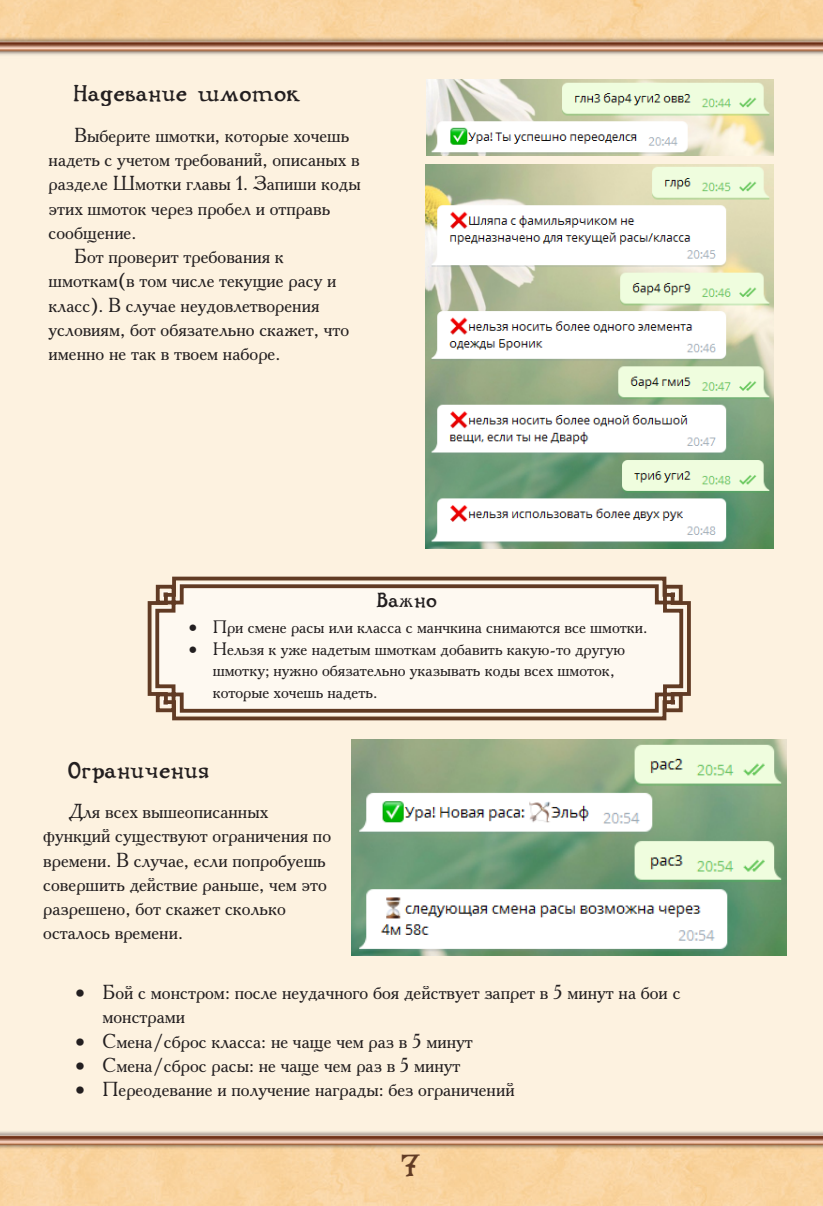
<style>
.page{position:relative;width:823px;height:1206px;background:#fff}
.page>*{position:absolute;margin:0;border:0;box-sizing:border-box;transform-origin:0 0}
.t1{font:100 27px "Flibustier";color:#613b24}
.t2{font:20.25px/24.3px "Academy C";color:#231f20}
.t3{font:100 20.25px "Flibustier";color:#231f20}
.t4{font:18px/21.6px "Academy C";color:#231f20}
.t5{font:100 18px "Flibustier";color:#231f20}
</style>
<div class="page">
<img style="left:0;top:0;width:823px;height:1205px">
<svg style="left:146px;top:574px;width:547px;height:148px;background:#baa490"></svg>
<svg style="left:153px;top:582px;width:532px;height:132px"></svg>
<img style="left:351px;top:739px;width:435px;height:216px">
<img style="left:427px;top:79px;width:346px;height:77px">
<img style="left:425px;top:164px;width:348px;height:384px">
<p class="t3" style="left:74px;top:82px;width:229px">Надевание шмоток</p>
<p class="t2" style="left:74px;top:122px;width:277px">Выберите шмотки, которые хочешь</p>
<p class="t2" style="left:49px;top:146px;width:312px">надеть с учетом требований, описаных в</p>
<p class="t2" style="left:49px;top:171px;width:314px">разделе Шмотки главы 1. Запиши коды</p>
<p class="t2" style="left:49px;top:195px;width:283px">этих шмоток через пробел и отправь</p>
<p class="t2" style="left:49px;top:219px;width:89px">сообщение.</p>
<p class="t2" style="left:74px;top:244px;width:211px">Бот проверит требования к</p>
<p class="t2" style="left:49px;top:268px;width:289px">шмоткам(в том числе текущие расу и</p>
<p class="t2" style="left:49px;top:292px;width:272px">класс). В случае неудовлетворения</p>
<p class="t2" style="left:49px;top:317px;width:302px">условиям, бот обязательно скажет, что</p>
<p class="t2" style="left:49px;top:341px;width:233px">именно не так в твоем наборе.</p>
<p class="t5" style="left:377px;top:590px;width:62px">Важно</p>
<p class="t4" style="left:189px;top:615px;width:460px">• При смене расы или класса с манчкина снимаются все шмотки.</p>
<p class="t4" style="left:213px;top:637px;width:414px;text-indent:-24px">• Нельзя к уже надетым шмоткам добавить какую-то другую шмотку; нужно обязательно указывать коды всех шмоток, которые хочешь надеть.</p>
<p class="t3" style="left:69px;top:758px;width:143px">Ограничения</p>
<p class="t2" style="left:43px;top:798px;width:289px;text-indent:26px">Для всех вышеописанных функций существуют ограничения по времени. В случае, если попробуешь совершить действие раньше, чем это разрешено, бот скажет сколько осталось времени.</p>
<p class="t2" style="left:102px;top:979px;width:579px;text-indent:-27px">• Бой с монстром: после неудачного боя действует запрет в 5 минут на бои с монстрами</p>
<p class="t2" style="left:75px;top:1028px;width:399px">• Смена/сброс класса: не чаще чем раз в 5 минут</p>
<p class="t2" style="left:75px;top:1052px;width:387px">• Смена/сброс расы: не чаще чем раз в 5 минут</p>
<p class="t2" style="left:75px;top:1077px;width:441px">• Переодевание и получение награды: без ограничений</p>
<h1 class="t1" style="left:402px;top:1149px;width:21px">7</h1>
</div>
